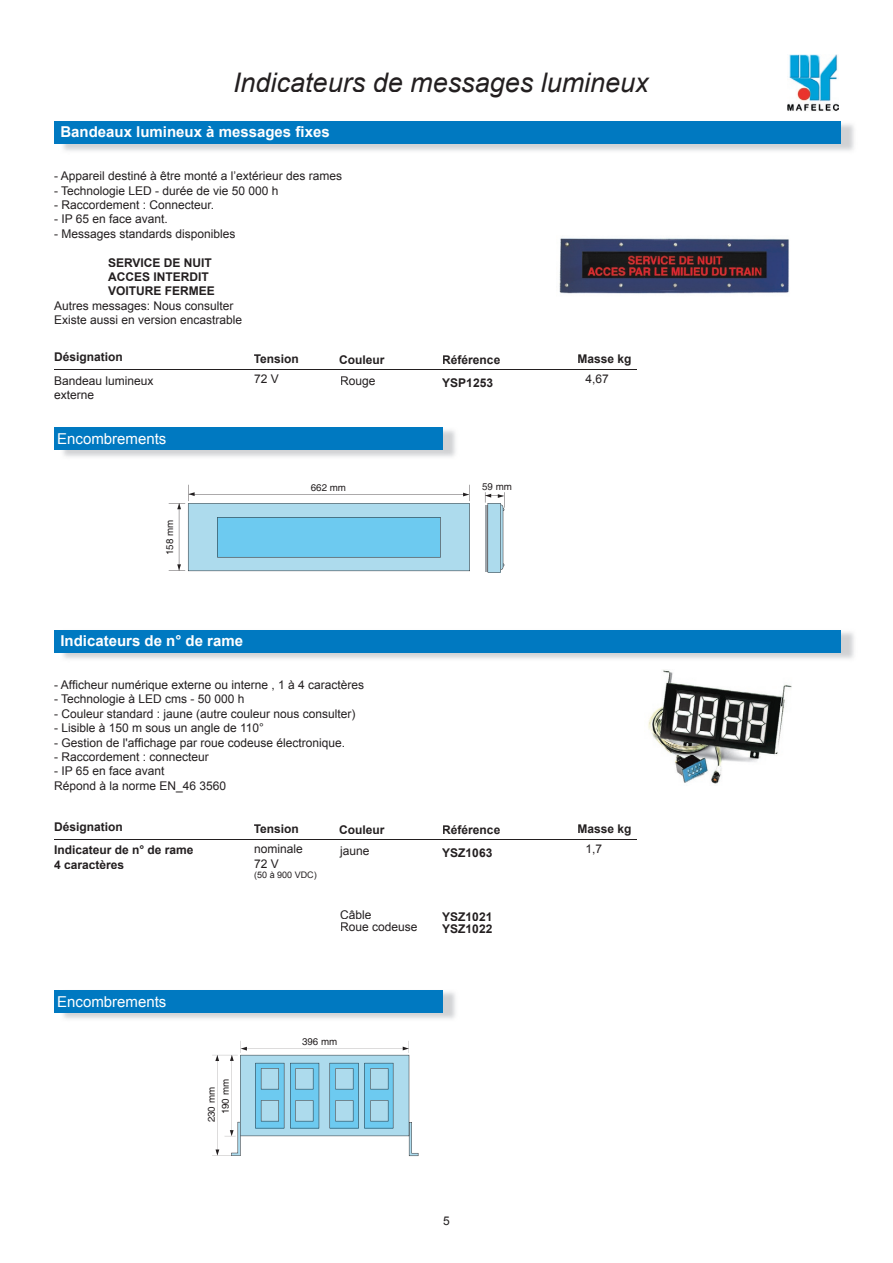
<style>
.page{position:relative;width:893px;height:1263px;background:#fff}
.page>*{position:absolute;margin:0;border:0;box-sizing:border-box;transform-origin:0 0}
.t1{font:italic 27px "Arial";color:#231f20}
.t2{font:700 15px "Arial";color:#fff}
.t3{font:15px "Arial";color:#fff}
.t4{font:12px/14.4px "Arial";color:#231f20}
.t5{font:700 12px/23px "Arial";color:#231f20}
.t6{font:9.75px "Helvetica";color:#231f20}
.t7{font:9px "Arial";color:#231f20}
</style>
<div class="page">
<div style="left:54px;top:990px;width:389px;height:23px;background:#0079c1"></div>
<div style="left:54px;top:427px;width:389px;height:23px;background:#0079c1"></div>
<hr style="left:54px;top:369px;width:582px;height:1px;background:#231f20">
<img style="left:559px;top:238px;width:230px;height:56px">
<div style="left:54px;top:121px;width:787px;height:23px;background:#0079c1"></div>
<svg style="left:169px;top:485px;width:301px;height:86px"></svg>
<svg style="left:485px;top:492px;width:20px;height:80px;background:#afcbd7"></svg>
<div style="left:54px;top:630px;width:787px;height:23px;background:#0079c1"></div>
<hr style="left:54px;top:839px;width:582px;height:1px;background:#231f20">
<svg style="left:212px;top:1041px;width:206px;height:115px"></svg>
<img style="left:648px;top:670px;width:144px;height:114px">
<img style="left:788px;top:54px;width:51px;height:57px">
<p class="t1" style="left:233px;top:65px;width:417px">Indicateurs de messages lumineux</p>
<p class="t2" style="left:60px;top:122px;width:271px">Bandeaux lumineux à messages fixes</p>
<p class="t4" style="left:54px;top:169px;width:290px">- Appareil destiné à être monté a l’extérieur des rames</p>
<p class="t4" style="left:54px;top:183px;width:226px">- Technologie LED - durée de vie 50 000 h</p>
<p class="t4" style="left:54px;top:198px;width:162px">- Raccordement : Connecteur.</p>
<p class="t4" style="left:54px;top:212px;width:115px">- IP 65 en face avant.</p>
<p class="t4" style="left:54px;top:227px;width:183px">- Messages standards disponibles</p>
<p class="t5" style="left:108px;top:251px;width:105px">SERVICE DE NUIT</p>
<p class="t5" style="left:108px;top:266px;width:102px">ACCES INTERDIT</p>
<p class="t5" style="left:108px;top:280px;width:108px">VOITURE FERMEE</p>
<p class="t4" style="left:54px;top:299px;width:181px">Autres messages: Nous consulter</p>
<p class="t4" style="left:54px;top:313px;width:190px">Existe aussi en version encastrable</p>
<p class="t5" style="left:54px;top:346px;width:70px">Dé si gna tion</p>
<p class="t5" style="left:254px;top:348px;width:47px">Tension</p>
<p class="t5" style="left:339px;top:349px;width:47px">Couleur</p>
<p class="t5" style="left:578px;top:347px;width:56px">Masse kg</p>
<p class="t4" style="left:254px;top:372px;width:26px">72 V</p>
<p class="t4" style="left:340px;top:374px;width:37px">Rouge</p>
<p class="t5" style="left:442px;top:349px;width:60px">Référence<br>YSP1253</p>
<p class="t4" style="left:54px;top:373px;width:101px">Bandeau lumineux</p>
<p class="t4" style="left:585px;top:372px;width:25px">4,67</p>
<p class="t4" style="left:54px;top:388px;width:42px">externe</p>
<p class="t3" style="left:57px;top:429px;width:111px">Encombrements</p>
<p class="t6" style="left:164px;top:555px;width:37px;rotate:-90deg">158 mm</p>
<p class="t2" style="left:60px;top:630px;width:184px">Indicateurs de n° de rame</p>
<p class="t6" style="left:311px;top:482px;width:37px">662 mm</p>
<p class="t6" style="left:482px;top:481px;width:31px">59 mm</p>
<p class="t4" style="left:54px;top:678px;width:312px">- Afficheur numérique externe ou interne , 1 à 4 caractères</p>
<p class="t4" style="left:54px;top:692px;width:192px">- Technologie à LED cms - 50 000 h</p>
<p class="t4" style="left:54px;top:706px;width:303px">- Couleur standard : jaune (autre couleur nous consulter)</p>
<p class="t4" style="left:54px;top:721px;width:212px">- Lisible à 150 m sous un angle de 110°</p>
<p class="t4" style="left:54px;top:735px;width:293px">- Gestion de l'affichage par roue codeuse électronique.</p>
<p class="t4" style="left:54px;top:750px;width:156px">- Raccordement : connecteur</p>
<p class="t4" style="left:54px;top:764px;width:174px">- IP 65 en face avant<br>Répond à la norme EN_46 3560</p>
<p class="t5" style="left:54px;top:816px;width:70px">Dé si gna tion</p>
<p class="t5" style="left:254px;top:817px;width:47px">Tension</p>
<p class="t5" style="left:339px;top:818px;width:47px">Couleur</p>
<p class="t5" style="left:578px;top:817px;width:56px">Masse kg</p>
<p class="t4" style="left:340px;top:844px;width:31px">jaune</p>
<p class="t5" style="left:442px;top:819px;width:60px">Référence<br>YSZ1063</p>
<p class="t4" style="left:254px;top:842px;width:50px">nominale<br>72 V</p>
<p class="t7" style="left:254px;top:869px;width:64px">(50 à 900 VDC)</p>
<p class="t5" style="left:54px;top:839px;width:141px">Indicateur de n° de rame</p>
<p class="t4" style="left:585px;top:842px;width:18px">1,7</p>
<p class="t5" style="left:54px;top:853px;width:72px">4 caractères</p>
<p class="t3" style="left:57px;top:992px;width:111px">Encombrements</p>
<p class="t6" style="left:220px;top:1114px;width:37px;rotate:-90deg">190 mm</p>
<p class="t6" style="left:206px;top:1122px;width:37px;rotate:-90deg">230 mm</p>
<p class="t4" style="left:340px;top:908px;width:79px;line-height:12.8px">Câble<br>Roue codeuse</p>
<p class="t5" style="left:442px;top:910px;width:52px;line-height:12.8px">YSZ1021<br>YSZ1022</p>
<p class="t6" style="left:302px;top:1036px;width:37px">396 mm</p>
<p class="t4" style="left:443px;top:1214px;width:8px">5</p>
</div>
